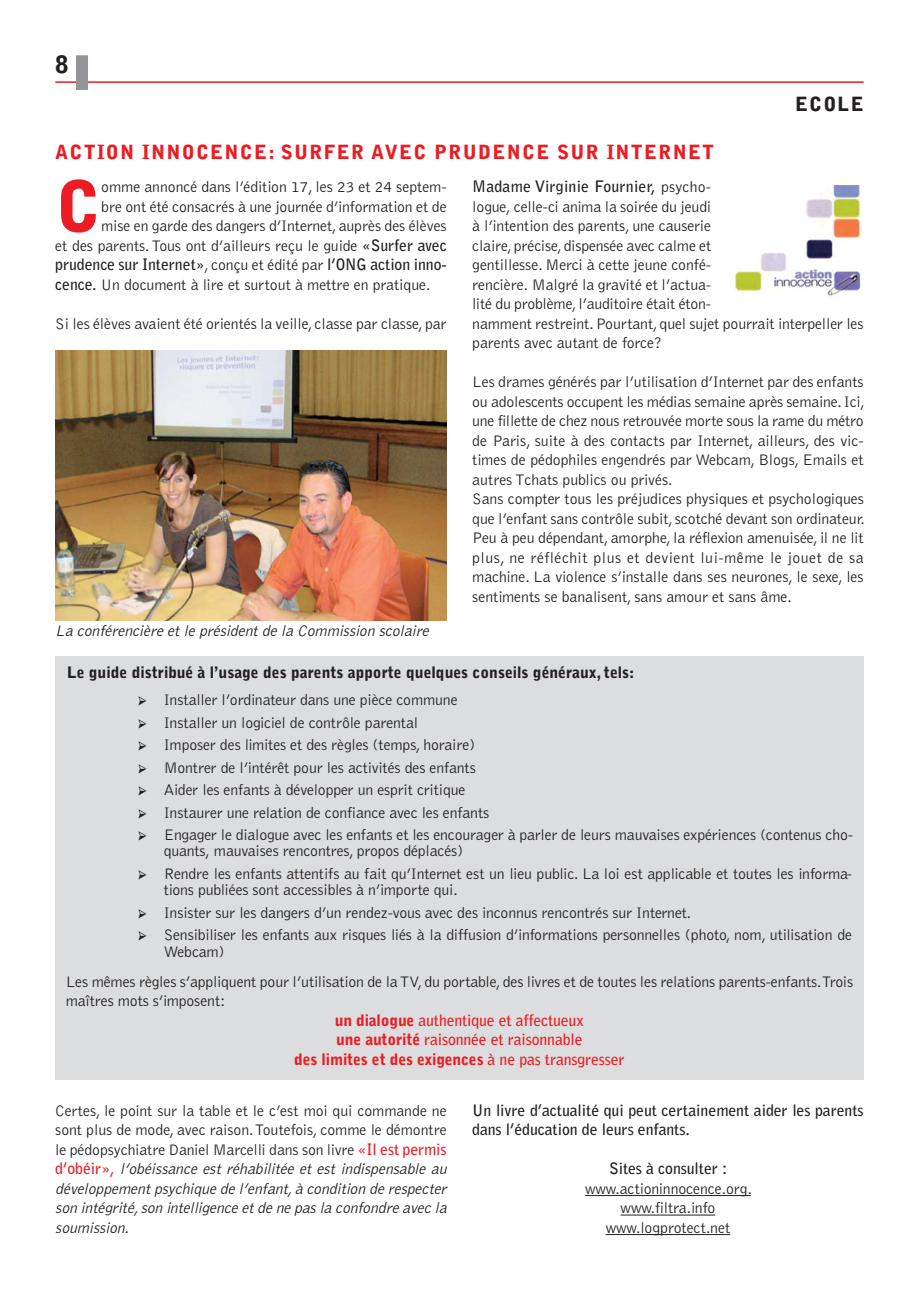
<style>
.page{position:relative;width:919px;height:1289px;background:#fff}
.page>*{position:absolute;margin:0;border:0;box-sizing:border-box;transform-origin:0 0}
.t1{font:900 69.15px "Bell Gothic";color:#ed1c24}
.t2{font:900 24px "Bell Gothic";color:#231f20}
.t3{font:900 19.5px "Bell Gothic";letter-spacing:.065em;color:#ed1c24}
.t4{font:900 19.5px "Bell Gothic";letter-spacing:.06em;color:#231f20}
.t5{font:300 15.75px/19.5px "Bell Gothic";letter-spacing:-.01em;color:#231f20}
.t6{font:italic 300 15.75px/19.5px "Bell Gothic";color:#231f20}
.t7{font:700 15.75px/19.5px "Bell Gothic";letter-spacing:-.005em;color:#231f20}
.t8{font:900 15.75px "Bell Gothic";color:#231f20}
.t9{font:700 15.75px "Bell Gothic";letter-spacing:-.01em;color:#ed1c24}
.t10{font:900 15.75px "Bell Gothic";letter-spacing:-.01em;color:#ed1c24}
.s1{font-weight:700}
.s2{font-weight:300}
.s3{font-family:"Minion Pro";font-weight:700;font-stretch:condensed}
.s4{font-weight:900}
.s5{font-style:normal}
.s6{font-weight:700;font-style:normal;color:#ed1c24}
</style>
<div class="page">
<hr style="left:55px;top:81px;width:808px;height:2px;background:#ed1c24">
<div style="left:76px;top:55px;width:12px;height:35px;background:#939598"></div>
<div style="left:55px;top:656px;width:808px;height:423px;background:#dcddde"></div>
<hr style="left:585px;top:1195px;width:165px;height:1px;background:#231f20">
<hr style="left:620px;top:1214px;width:95px;height:1px;background:#231f20">
<hr style="left:605px;top:1234px;width:125px;height:1px;background:#231f20">
<img style="left:734px;top:186px;width:127px;height:110px">
<img style="left:55px;top:350px;width:391px;height:270px">
<h2 class="t2" style="left:55px;top:56px;width:15px">8</h2>
<p class="t4" style="left:795px;top:96px;width:70px">ECOLE</p>
<p class="t3" style="left:55px;top:145px;width:660px">ACTION INNOCENCE: SURFER AVEC PRUDENCE SUR INTERNET</p>
<h1 class="t1" style="left:55px;top:180px;width:48px">C</h1>
<p class="t5" style="left:101px;top:178px;width:347px">omme annoncé dans l’édition 17, les 23 et 24 septem-</p>
<p class="t5" style="left:472px;top:178px;width:393px"><span class="s1">Madame Virginie Fournier,</span> psycho-<br>logue, celle-ci anima la soirée du jeudi<br>à l’intention des parents, une causerie<br>claire, précise, dispensée avec calme et<br>gentillesse. Merci à cette jeune confé-<br>rencière. Malgré la gravité et l’actua-<br>lité du problème, l’auditoire était éton-<br>namment restreint. Pourtant, quel sujet pourrait interpeller les parents avec autant de force?</p>
<p class="t5" style="left:472px;top:373px;width:394px">Les drames générés par l’utilisation d’Internet par des enfants ou adolescents occupent les médias semaine après semaine. Ici, une fillette de chez nous retrouvée morte sous la rame du métro de Paris, suite à des contacts par Internet, ailleurs, des vic&shy;times de pédophiles engendrés par Webcam, Blogs, Emails et autres Tchats publics ou privés.<br>Sans compter tous les préjudices physiques et psychologiques que l’enfant sans contrôle subit, scotché devant son ordinateur.<br>Peu à peu dépendant, amorphe, la réflexion amenuisée, il ne lit plus, ne réfléchit plus et devient lui-même le jouet de sa machine. La violence s’installe dans ses neurones, le sexe, les sentiments se banalisent, sans amour et sans âme.</p>
<p class="t5" style="left:101px;top:198px;width:347px">bre ont été consacrés à une journée d’information et de</p>
<p class="t5" style="left:101px;top:217px;width:347px">mise en garde des dangers d’Internet, auprès des élèves</p>
<p class="t5" style="left:55px;top:237px;width:393px">et des parents. Tous ont d’ailleurs reçu le guide <span class="s1">«Surfer avec</span></p>
<p class="t7" style="left:55px;top:256px;width:393px">prudence sur Internet»<span class="s2">, conçu et édité par</span> l’ONG action inno-</p>
<p class="t5" style="left:55px;top:276px;width:376px"><span class="s1">cence.</span> Un document à lire et surtout à mettre en pratique.</p>
<p class="t5" style="left:55px;top:315px;width:393px">Si les élèves avaient été orientés la veille, classe par classe, par</p>
<p class="t6" style="left:55px;top:622px;width:378px">La conférencière et le président de la Commission scolaire</p>
<p class="t8" style="left:67px;top:666px;width:569px">Le guide distribué à l’usage des parents apporte quelques conseils généraux, tels:</p>
<p class="t5" style="left:138px;top:691px;width:321px"><span class="s3">➢</span> Installer l’ordinateur dans une pièce commune</p>
<p class="t5" style="left:138px;top:713px;width:281px"><span class="s3">➢</span> Installer un logiciel de contrôle parental</p>
<p class="t5" style="left:138px;top:736px;width:339px"><span class="s3">➢</span> Imposer des limites et des règles (temps, horaire)</p>
<p class="t5" style="left:138px;top:758px;width:339px"><span class="s3">➢</span> Montrer de l’intérêt pour les activités des enfants</p>
<p class="t5" style="left:138px;top:781px;width:329px"><span class="s3">➢</span> Aider les enfants à développer un esprit critique</p>
<p class="t5" style="left:138px;top:803px;width:352px"><span class="s3">➢</span> Instaurer une relation de confiance avec les enfants</p>
<p class="t5" style="left:164px;top:827px;width:691px;line-height:16.5px;text-indent:-26px"><span class="s3">➢</span> Engager le dialogue avec les enfants et les encourager à parler de leurs mauvaises expériences (contenus cho&shy;quants, mauvaises rencontres, propos déplacés)</p>
<p class="t5" style="left:164px;top:866px;width:690px;line-height:16.5px;text-indent:-26px"><span class="s3">➢</span> Rendre les enfants attentifs au fait qu’Internet est un lieu public. La loi est applicable et toutes les informa&shy;tions publiées sont accessibles à n’importe qui.</p>
<p class="t5" style="left:138px;top:903px;width:554px"><span class="s3">➢</span> Insister sur les dangers d’un rendez-vous avec des inconnus rencontrés sur Internet.</p>
<p class="t5" style="left:164px;top:927px;width:690px;line-height:16.5px;text-indent:-26px"><span class="s3">➢</span> Sensibiliser les enfants aux risques liés à la diffusion d’informations personnelles (photo, nom, utilisation de<br>Webcam)</p>
<p class="t5" style="left:66px;top:972px;width:788px">Les mêmes règles s’appliquent pour l’utilisation de la TV, du portable, des livres et de toutes les relations parents-enfants. Trois</p>
<p class="t5" style="left:66px;top:992px;width:161px">maîtres mots s’imposent:</p>
<p class="t9" style="left:335px;top:1014px;width:251px"><span class="s4">un dialogue</span> authentique et affectueux</p>
<p class="t9" style="left:336px;top:1033px;width:248px"><span class="s4">une autorité</span> raisonnée et raisonnable</p>
<p class="t10" style="left:294px;top:1053px;width:332px">des limites et des exigences <span class="s1">à ne pas transgresser</span></p>
<p class="t6" style="left:55px;top:1101px;width:396px"><span class="s5">Certes, le point sur la table et le c’est moi qui commande ne sont plus de mode, avec raison. Toutefois, comme le démontre le pédopsychiatre Daniel Marcelli dans son livre</span> <span class="s6">«Il est permis d ’ o b é i r » ,</span> l’obéissance est réhabilitée et est indispensable au développementpsychique de l’enfant,à condition de respecter son intégrité,son intelligence etde ne pas la confondre avec la soumission.</p>
<p class="t7" style="left:472px;top:1101px;width:393px">Un livre d’actualité qui peut certainement aider les parents dans l’éducation de leurs enfants.</p>
<p class="t7" style="left:609px;top:1160px;width:120px">Sites à consulter :</p>
<p class="t5" style="left:585px;top:1179px;width:168px;text-align:center">www.actioninnocence.org. www.filtra.info www.logprotect.net</p>
</div>
